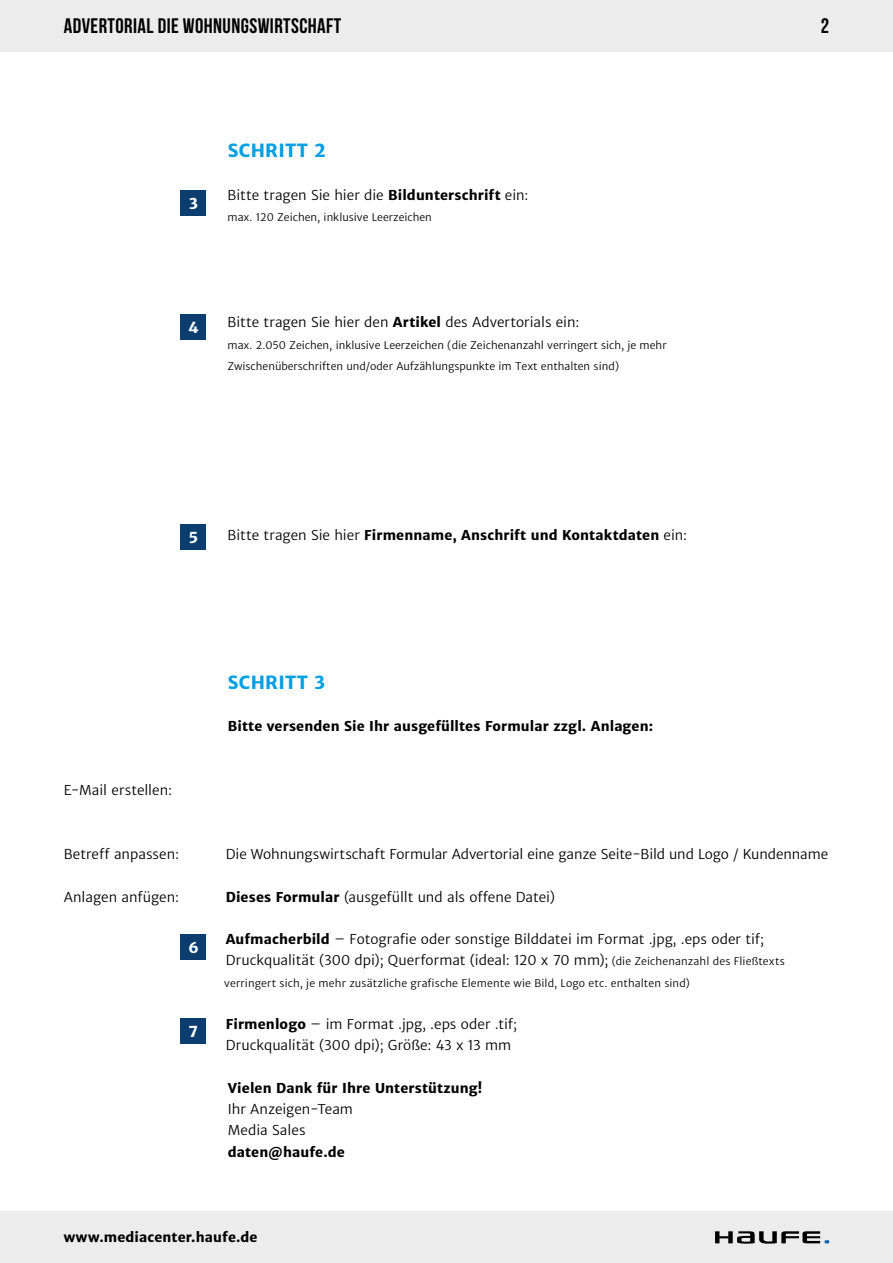
<style>
.page{position:relative;width:893px;height:1263px;background:#fff}
.page>*{position:absolute;margin:0;border:0;box-sizing:border-box;transform-origin:0 0}
.t1{font:700 21px "Bebas Neue";letter-spacing:.02em;color:#000}
.t2{font:700 18px "Haufe Merriweather Sans";letter-spacing:.02em;color:#009ee3}
.t3{font:700 15px "Haufe Merriweather Sans";color:#fff}
.t4{font:13.5px/21.3px "Haufe Merriweather Sans Lt";color:#000}
.t5{font:700 13.5px "Haufe Merriweather Sans";letter-spacing:.01em;color:#000}
.t6{font:10.5px/21.3px "Haufe Merriweather Sans Lt";color:#000}
.s1{font-family:"Haufe Merriweather Sans";font-weight:700}
.s2{font-family:"Haufe Merriweather Sans Lt";font-weight:400}
.s3{font-size:10.5px}
</style>
<div class="page">
<div style="left:0;top:0;width:893px;height:51px;background:#ececec"></div>
<div style="left:0;top:1212px;width:893px;height:51px;background:#ececec"></div>
<svg style="left:715px;top:1231px;width:114px;height:13px"></svg>
<div style="left:181px;top:191px;width:25px;height:25px;background:#0b3e6e"></div>
<div style="left:181px;top:315px;width:25px;height:25px;background:#0b3e6e"></div>
<div style="left:181px;top:524px;width:25px;height:26px;background:#0b3e6e"></div>
<div style="left:181px;top:934px;width:25px;height:26px;background:#0b3e6e"></div>
<div style="left:181px;top:1018px;width:25px;height:26px;background:#0b3e6e"></div>
<h1 class="t1" style="left:64px;top:15px;width:279px">ADVERTORIAL DIE WOHNUNGSWIRTSCHAFT</h1>
<p class="t3" style="left:189px;top:194px;width:10px">3</p>
<h2 class="t2" style="left:228px;top:140px;width:100px">SCHRITT 2</h2>
<p class="t4" style="left:227px;top:184px;width:303px">Bitte tragen Sie hier die <span class="s1">Bildunterschrift</span> ein:</p>
<p class="t6" style="left:227px;top:207px;width:206px">max. 120 Zeichen, inklusive Leerzeichen</p>
<p class="t3" style="left:188px;top:319px;width:12px">4</p>
<p class="t4" style="left:227px;top:312px;width:353px">Bitte tragen Sie hier den <span class="s1">Artikel</span> des Advertorials ein:</p>
<p class="t6" style="left:227px;top:334px;width:441px">max. 2.050 Zeichen, inklusive Leerzeichen (die Zeichenanzahl verringert sich, je mehr<br>Zwischenüberschriften und/oder Aufzählungspunkte im Text enthalten sind)</p>
<p class="t3" style="left:189px;top:528px;width:11px">5</p>
<p class="t5" style="left:227px;top:527px;width:461px"><span class="s2">Bitte tragen Sie hier</span> Firmenname, Anschrift und Kontaktdaten <span class="s2">ein:</span></p>
<p class="t4" style="left:64px;top:780px;width:110px">E-Mail erstellen:</p>
<h2 class="t2" style="left:228px;top:671px;width:99px">SCHRITT 3</h2>
<p class="t5" style="left:228px;top:718px;width:427px">Bitte versenden Sie Ihr ausgefülltes Formular zzgl. Anlagen:</p>
<h1 class="t1" style="left:821px;top:15px;width:10px">2</h1>
<p class="t4" style="left:64px;top:844px;width:117px">Betreff anpassen:</p>
<p class="t4" style="left:226px;top:844px;width:604px">Die Wohnungswirtschaft Formular Advertorial eine ganze Seite-Bild und Logo / Kundenname</p>
<p class="t4" style="left:64px;top:886px;width:117px">Anlagen anfügen:</p>
<p class="t4" style="left:226px;top:886px;width:331px"><span class="s1">Dieses Formular</span> (ausgefüllt und als offene Datei)</p>
<p class="t4" style="left:226px;top:929px;width:560px"><span class="s1">Aufmacherbild</span> – Fotografie oder sonstige Bilddatei im Format .jpg, .eps oder tif;<br>Druckqualität (300 dpi); Querformat (ideal: 120 x 70 mm); <span class="s3">(die Zeichenanzahl des Fließtexts</span></p>
<p class="t6" style="left:224px;top:972px;width:467px">verringert sich, je mehr zusätzliche grafische Elemente wie Bild, Logo etc. enthalten sind)</p>
<p class="t4" style="left:226px;top:1014px;width:293px"><span class="s1">Firmenlogo</span> – im Format .jpg, .eps oder .tif;<br>Druckqualität (300 dpi); Größe: 43 x 13 mm</p>
<p class="t3" style="left:188px;top:938px;width:12px">6</p>
<p class="t3" style="left:189px;top:1022px;width:11px">7</p>
<p class="t5" style="left:228px;top:1080px;width:256px">Vielen Dank für Ihre Unterstützung!</p>
<p class="t4" style="left:228px;top:1099px;width:127px">Ihr Anzeigen-Team<br>Media Sales</p>
<p class="t5" style="left:228px;top:1143px;width:119px">daten@haufe.de</p>
<p class="t5" style="left:64px;top:1228px;width:195px">www.mediacenter.haufe.de</p>
</div>
